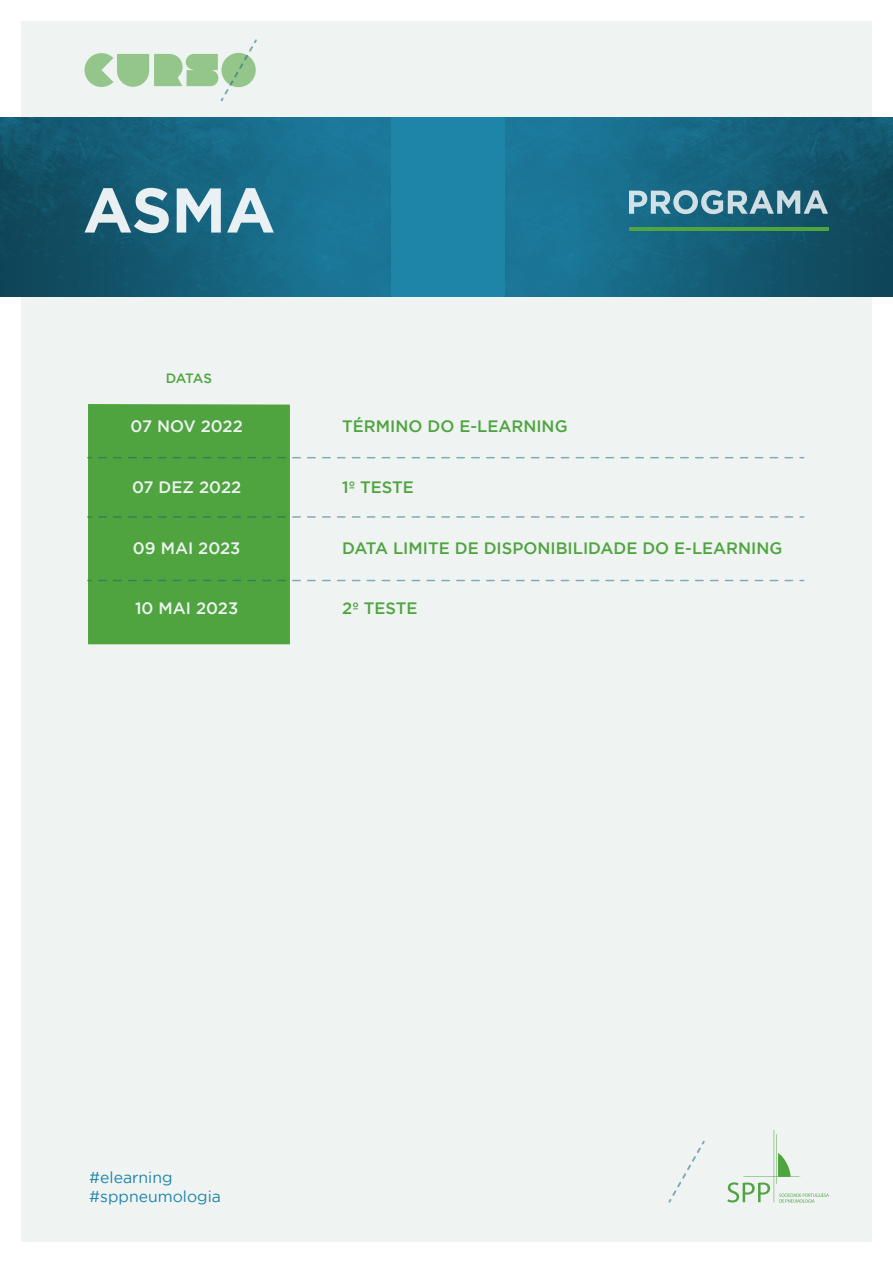
<style>
.page{position:relative;width:893px;height:1263px;background:#fff}
.page>*{position:absolute;margin:0;border:0;box-sizing:border-box;transform-origin:0 0}
.t1{font:500 16.5px "Gotham";color:#4fa43f}
.t2{font:500 16.5px "Gotham";color:#eff4f3}
.t3{font:15.75px/18.9px "Gotham";color:#1e84a8}
.t4{font:500 13.5px "Gotham";letter-spacing:-.07em;color:#4fa43f}
</style>
<div class="page">
<div style="left:21px;top:21px;width:851px;height:1221px;background:#eff4f3"></div>
<div style="left:0;top:117px;width:893px;height:180px;background:#1e84a8"></div>
<img style="left:0;top:117px;width:391px;height:180px">
<img style="left:505px;top:117px;width:388px;height:180px">
<svg style="left:84px;top:39px;width:173px;height:62px"></svg>
<svg style="left:84px;top:188px;width:85px;height:45px;background:#79a0ae"></svg>
<svg style="left:177px;top:188px;width:44px;height:45px;background:#99bbc7"></svg>
<svg style="left:227px;top:188px;width:47px;height:45px;background:#74a6b7"></svg>
<hr style="left:629px;top:228px;width:200px;height:3px;background:#4fa43f">
<svg style="left:629px;top:190px;width:199px;height:24px;background:#6f9dad"></svg>
<div style="left:88px;top:404px;width:202px;height:240px;background:#4fa43f"></div>
<svg style="left:99px;top:457px;width:705px;height:1px"></svg>
<svg style="left:99px;top:580px;width:705px;height:1px"></svg>
<svg style="left:99px;top:516px;width:705px;height:2px"></svg>
<svg style="left:668px;top:1141px;width:37px;height:62px"></svg>
<svg style="left:727px;top:1130px;width:102px;height:73px"></svg>
<p class="t4" style="left:166px;top:371px;width:48px">DATAS</p>
<p class="t2" style="left:131px;top:417px;width:114px">07 NOV 2022</p>
<p class="t1" style="left:342px;top:417px;width:227px">TÉRMINO DO E-LEARNING</p>
<p class="t2" style="left:132px;top:478px;width:111px">07 DEZ 2022</p>
<p class="t1" style="left:342px;top:478px;width:73px">1º TESTE</p>
<p class="t2" style="left:133px;top:538px;width:109px">09 MAI 2023</p>
<p class="t1" style="left:342px;top:538px;width:442px">DATA LIMITE DE DISPONIBILIDADE DO E-LEARNING</p>
<p class="t2" style="left:135px;top:599px;width:105px">10 MAI 2023</p>
<p class="t1" style="left:342px;top:599px;width:77px">2º TESTE</p>
<p class="t3" style="left:89px;top:1168px;width:133px">#elearning #sppneumologia</p>
</div>
